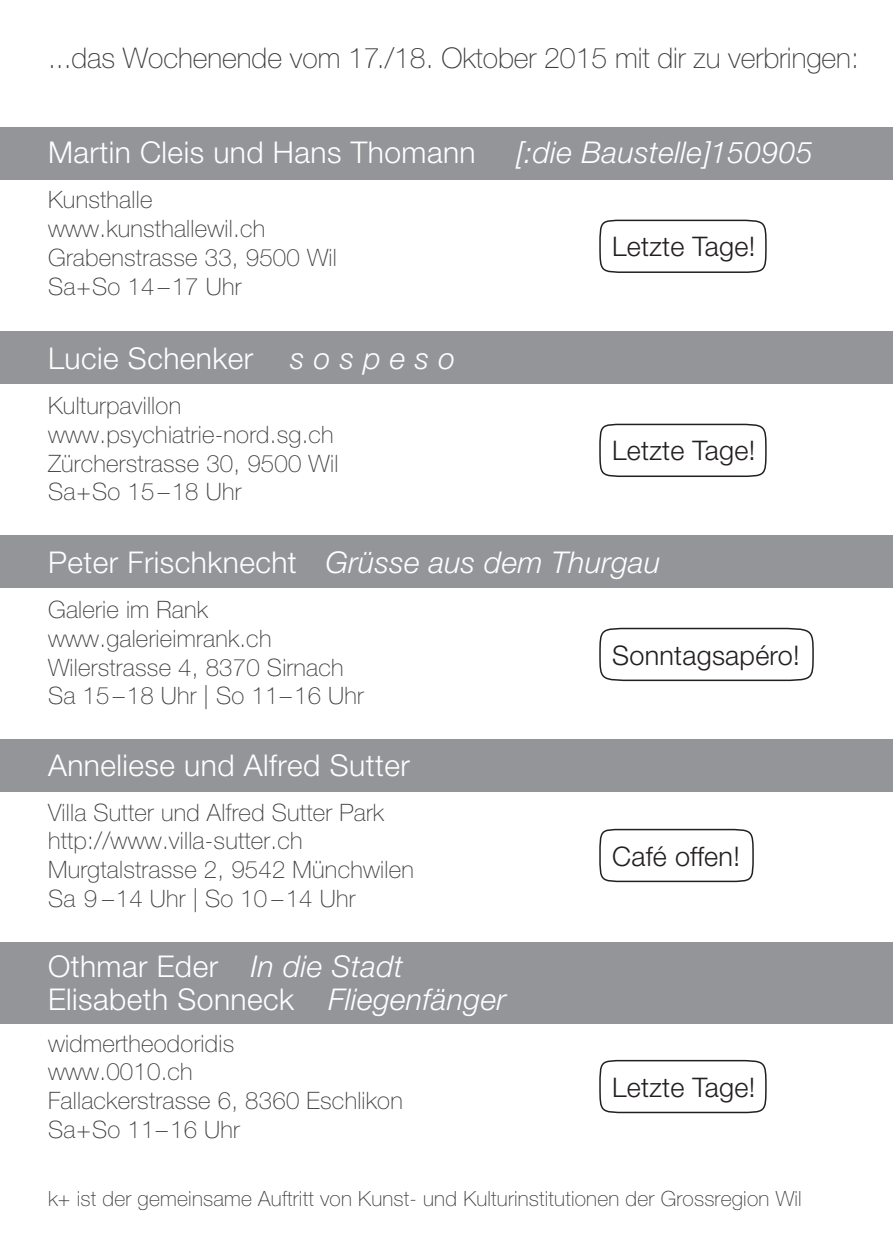
<style>
.page{position:relative;width:893px;height:1259px;background:#fff}
.page>*{position:absolute;margin:0;border:0;box-sizing:border-box;transform-origin:0 0}
.t1{font:300 30px/33px "Helvetica Neue LT Std";letter-spacing:.015em;color:#fff}
.t2{font:italic 300 30px "Helvetica Neue LT Std";letter-spacing:.01em;color:#fff}
.t3{font:100 28.5px "Helvetica Neue CE";letter-spacing:-.005em;color:#3e3e3f}
.t4{font:300 27px "Helvetica Neue LT Std";letter-spacing:.01em;color:#231f20}
.t5{font:100 24px/28.8px "Helvetica Neue CE";letter-spacing:.01em;color:#3e3e3f}
.t6{font:100 21px "Helvetica Neue CE";letter-spacing:.01em;color:#3e3e3f}
.s1{font-style:italic}
.s2{font-style:normal}
</style>
<div class="page">
<div style="left:0;top:331px;width:893px;height:53px;background:#939598"></div>
<div style="left:0;top:535px;width:893px;height:53px;background:#939598"></div>
<div style="left:0;top:739px;width:893px;height:53px;background:#939598"></div>
<div style="left:0;top:942px;width:893px;height:81px;background:#939598"></div>
<div style="left:0;top:127px;width:893px;height:53px;background:#939598"></div>
<svg style="left:599px;top:219px;width:168px;height:54px"></svg>
<svg style="left:599px;top:423px;width:168px;height:54px"></svg>
<svg style="left:599px;top:1059px;width:168px;height:55px"></svg>
<svg style="left:599px;top:627px;width:215px;height:55px"></svg>
<svg style="left:599px;top:828px;width:155px;height:55px"></svg>
<p class="t3" style="left:48px;top:41px;width:812px">...das Wochenende vom 17./18. Oktober 2015 mit dir zu verbringen:</p>
<p class="t1" style="left:48px;top:136px;width:429px">Martin Cleis und Hans Thomann</p>
<p class="t2" style="left:516px;top:135px;width:298px">[:die Baustelle]150905</p>
<p class="t5" style="left:48px;top:186px;width:290px">Kunsthalle www.kunsthallewil.ch<br>Grabenstrasse 33, 9500 Wil<br>Sa+So 14 –17 Uhr</p>
<p class="t4" style="left:612px;top:230px;width:145px">Letzte Tage!</p>
<p class="t1" style="left:48px;top:341px;width:409px">Lucie Schenker <span class="s1">s o s p e s o</span></p>
<p class="t5" style="left:48px;top:391px;width:292px">Kulturpavillon www.psychiatrie-nord.sg.ch<br>Zürcherstrasse 30, 9500 Wil<br>Sa+So 15 –18 Uhr</p>
<p class="t4" style="left:612px;top:434px;width:145px">Letzte Tage!</p>
<p class="t2" style="left:48px;top:544px;width:614px"><span class="s2">Peter Frischknecht</span> Grüsse aus dem Thurgau</p>
<p class="t5" style="left:48px;top:595px;width:317px">Galerie im Rank www.galerieimrank.ch<br>Wilerstrasse 4, 8370 Sirnach<br>Sa 15 –18 Uhr | So 11–16 Uhr</p>
<p class="t4" style="left:612px;top:638px;width:189px">Sonntagsapéro!</p>
<p class="t1" style="left:48px;top:748px;width:363px">Anneliese und Alfred Sutter</p>
<p class="t5" style="left:48px;top:798px;width:367px">Villa Sutter und Alfred Sutter Park http://www.villa-sutter.ch<br>Murgtalstrasse 2, 9542 Münchwilen<br>Sa 9 –14 Uhr | So 10 –14 Uhr</p>
<p class="t1" style="left:48px;top:949px;width:460px">Othmar Eder <span class="s1">In die Stadt<br></span>Elisabeth Sonneck <span class="s1">Fliegenfänger</span></p>
<p class="t5" style="left:48px;top:1029px;width:356px">widmertheodoridis<br>www.0010.ch<br>Fallackerstrasse 6, 8360 Eschlikon<br>Sa+So 11–16 Uhr</p>
<p class="t4" style="left:612px;top:839px;width:129px">Café offen!</p>
<p class="t4" style="left:612px;top:1070px;width:145px">Letzte Tage!</p>
<p class="t6" style="left:48px;top:1186px;width:755px">k+ ist der gemeinsame Auftritt von Kunst- und Kulturinstitutionen der Grossregion Wil</p>
</div>
